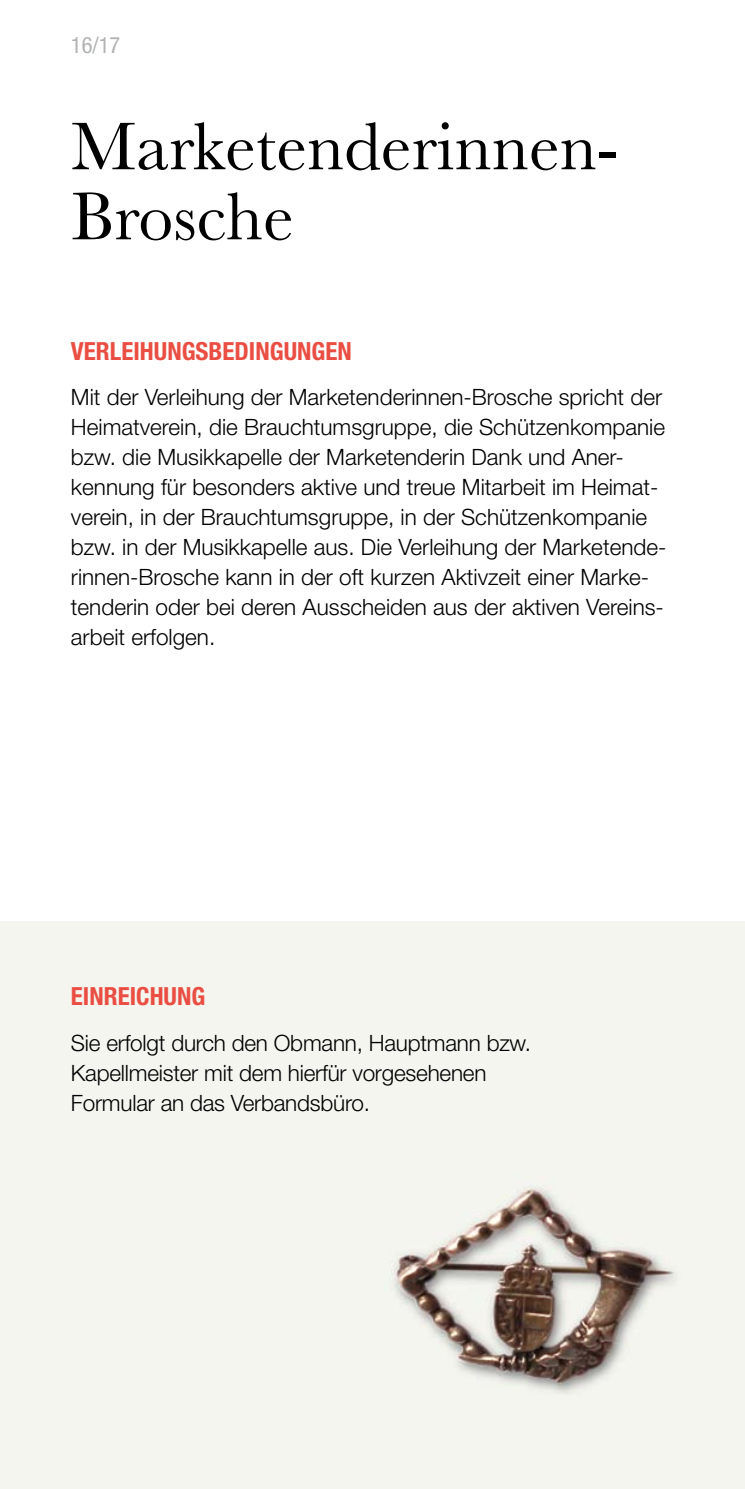
<style>
.page{position:relative;width:745px;height:1489px;background:#fff}
.page>*{position:absolute;margin:0;border:0;box-sizing:border-box;transform-origin:0 0}
.t1{font:70px/70px "Baskerville";color:#000}
.t2{font:700 condensed 25px "Helvetica Neue LT";color:#ea4e43}
.t3{font:300 22.5px/30px "Helvetica Neue LT";color:#000}
.t4{font:condensed 22.5px "Helvetica Neue LT";color:#b1b2b3}
</style>
<div class="page">
<div style="left:0;top:921px;width:744px;height:567px;background:#f4f5ef"></div>
<img style="left:391px;top:1185px;width:284px;height:208px">
<p class="t4" style="left:71px;top:32px;width:51px">16/17</p>
<h1 class="t1" style="left:71px;top:113px;width:549px">Marketenderinnen-<br>Brosche</h1>
<p class="t2" style="left:71px;top:336px;width:282px">VERLEIHUNGSBEDINGUNGEN</p>
<p class="t3" style="left:71px;top:382px;width:596px">Mit der Verleihung der Marketenderinnen-Brosche spricht der Heimatverein, die Brauchtumsgruppe, die Schützenkompanie bzw. die Musikkapelle der Marketenderin Dank und Aner&shy;kennung für besonders aktive und treue Mitarbeit im Heimat&shy;verein, in der Brauchtumsgruppe, in der Schützenkompanie bzw. in der Musikkapelle aus. Die Verleihung der Marketende&shy;rinnen-Brosche kann in der oft kurzen Aktivzeit einer Marke&shy;tenderin oder bei deren Ausscheiden aus der aktiven Vereins&shy;arbeit erfolgen.</p>
<p class="t2" style="left:71px;top:980px;width:136px">EINREICHUNG</p>
<p class="t3" style="left:71px;top:1027px;width:461px">Sie erfolgt durch den Obmann, Hauptmann bzw.<br>Kapellmeister mit dem hierfür vorgesehenen<br>Formular an das Verbandsbüro.</p>
</div>
